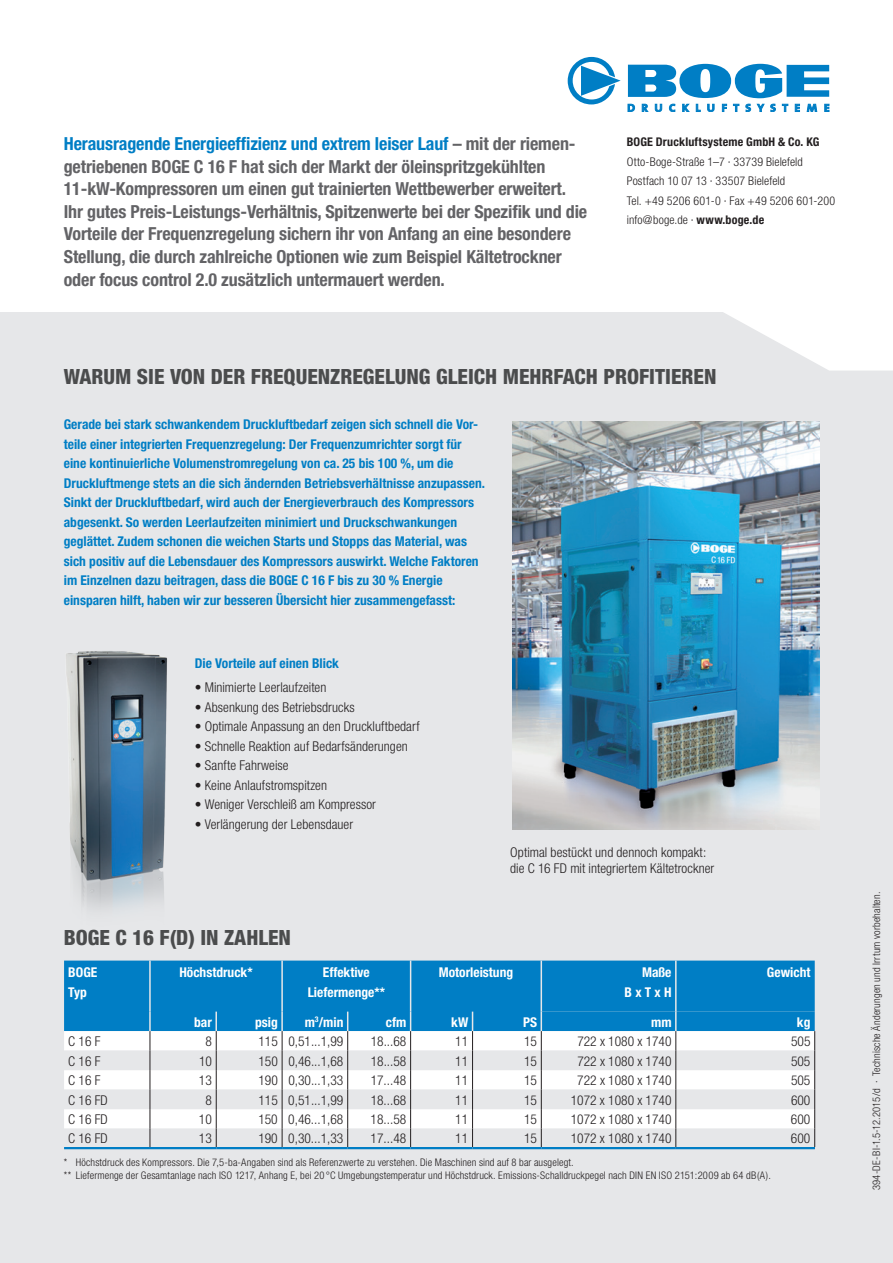
<style>
.page{position:relative;width:893px;height:1263px;background:#fff}
.page>*{position:absolute;margin:0;border:0;box-sizing:border-box;transform-origin:0 0}
.t1{font:800 condensed 21px "Helvetica Neue";color:#4b4c4d}
.t2{font:700 condensed 18px/22.5px "Helvetica Neue";letter-spacing:-.005em;color:#636366}
.t3{font:700 condensed 13.5px/19.5px "Helvetica Neue";color:#007ec5}
.t4{font:300 condensed 13.5px/16.5px "Helvetica Neue";color:#231f20}
.t5{font:700 condensed 13.5px/19.5px "Helvetica Neue";color:#fff}
.t6{font:300 condensed 12px/19.5px "Helvetica Neue LT Pro";letter-spacing:.01em;color:#231f20}
.t7{font:700 condensed 12px "Helvetica Neue LT Pro";letter-spacing:.015em;color:#231f20}
.t8{font:300 condensed 10.5px/13.5px "Helvetica Neue";letter-spacing:.015em;color:#231f20}
.s1{color:#007ec5}
.s2{font-weight:700}
</style>
<div class="page">
<div style="left:0;top:312px;width:893px;height:951px;background:#e6e7e9"></div>
<img style="left:512px;top:421px;width:307px;height:408px">
<img style="left:54px;top:644px;width:165px;height:292px">
<div style="left:64px;top:960px;width:751px;height:71px;background:#007ec5"></div>
<svg style="left:64px;top:1031px;width:477px;height:19px"></svg>
<svg style="left:64px;top:1050px;width:477px;height:97px;fill:#e6e7e9"></svg>
<hr style="left:149px;top:960px;width:2px;height:51px;background:#e6e7e9">
<hr style="left:281px;top:960px;width:2px;height:51px;background:#e6e7e9">
<hr style="left:410px;top:960px;width:1px;height:51px;background:#e6e7e9">
<hr style="left:541px;top:960px;width:1px;height:51px;background:#e6e7e9">
<hr style="left:149px;top:1011px;width:2px;height:20px;background:#e6e7e9">
<hr style="left:215px;top:1011px;width:2px;height:20px;background:#e6e7e9">
<hr style="left:281px;top:1011px;width:2px;height:20px;background:#e6e7e9">
<hr style="left:64px;top:1147px;width:86px;height:2px;background:#007ec5">
<hr style="left:150px;top:1147px;width:66px;height:2px;background:#007ec5">
<hr style="left:216px;top:1147px;width:66px;height:2px;background:#007ec5">
<hr style="left:282px;top:1147px;width:66px;height:2px;background:#007ec5">
<hr style="left:348px;top:1147px;width:63px;height:2px;background:#007ec5">
<hr style="left:411px;top:1147px;width:62px;height:2px;background:#007ec5">
<hr style="left:473px;top:1147px;width:68px;height:2px;background:#007ec5">
<hr style="left:541px;top:1147px;width:135px;height:2px;background:#007ec5">
<hr style="left:675px;top:960px;width:2px;height:51px;background:#e6e7e9">
<svg style="left:150px;top:1031px;width:1px;height:116px"></svg>
<svg style="left:216px;top:1031px;width:1px;height:116px"></svg>
<svg style="left:282px;top:1031px;width:1px;height:116px"></svg>
<svg style="left:347px;top:1011px;width:1px;height:136px"></svg>
<svg style="left:410px;top:1011px;width:1px;height:136px"></svg>
<svg style="left:472px;top:1011px;width:1px;height:136px"></svg>
<svg style="left:541px;top:1011px;width:274px;height:136px"></svg>
<hr style="left:676px;top:1147px;width:139px;height:2px;background:#007ec5">
<svg style="left:628px;top:104px;width:7px;height:8px"></svg>
<svg style="left:642px;top:104px;width:6px;height:8px"></svg>
<svg style="left:655px;top:104px;width:7px;height:8px"></svg>
<svg style="left:669px;top:104px;width:6px;height:8px"></svg>
<svg style="left:682px;top:104px;width:7px;height:8px"></svg>
<svg style="left:696px;top:104px;width:4px;height:8px"></svg>
<svg style="left:707px;top:104px;width:7px;height:8px"></svg>
<svg style="left:722px;top:104px;width:5px;height:8px"></svg>
<svg style="left:733px;top:104px;width:6px;height:8px"></svg>
<svg style="left:746px;top:104px;width:5px;height:8px"></svg>
<svg style="left:757px;top:104px;width:7px;height:8px"></svg>
<svg style="left:770px;top:104px;width:6px;height:8px"></svg>
<svg style="left:782px;top:104px;width:6px;height:8px"></svg>
<svg style="left:795px;top:104px;width:5px;height:8px"></svg>
<svg style="left:807px;top:104px;width:10px;height:8px"></svg>
<svg style="left:824px;top:104px;width:5px;height:8px"></svg>
<svg style="left:568px;top:57px;width:53px;height:47px"></svg>
<svg style="left:628px;top:64px;width:201px;height:34px"></svg>
<p class="t2" style="left:64px;top:133px;width:525px"><span class="s1">Herausragende Energieeffizienz und extrem leiser Lauf</span> – mit der riemen&shy;getriebenen BOGE C 16 F hat sich der Markt der öleinspritzgekühlten 11-kW-Kompressoren um einen gut trainierten Wettbewerber erweitert.<br>Ihr gutes Preis-Leistungs-Verhältnis, Spitzenwerte bei der Spezifik und die Vorteile der Frequenzregelung sichern ihr von Anfang an eine besondere Stellung, die durch zahlreiche Optionen wie zum Beispiel Kältetrockner oder focus control 2.0 zusätzlich untermauert werden.</p>
<p class="t7" style="left:627px;top:135px;width:194px">BOGE Druckluftsysteme GmbH &amp; Co. KG</p>
<p class="t6" style="left:627px;top:152px;width:210px">Otto-Boge-Straße 1–7 · 33739 Bielefeld Postfach 10 07 13 · 33507 Bielefeld<br>Tel. +49 5206 601-0 · Fax +49 5206 601-200 info@boge.de · <span class="s2">www.boge.de</span></p>
<h1 class="t1" style="left:64px;top:364px;width:654px">WARUM SIE VON DER FREQUENZREGELUNG GLEICH MEHRFACH PROFITIEREN</h1>
<p class="t3" style="left:64px;top:414px;width:423px">Gerade bei stark schwankendem Druckluftbedarf zeigen sich schnell die Vor&shy;teile einer integrierten Frequenzregelung: Der Frequenzumrichter sorgt für eine kontinuierliche Volumenstromregelung von ca. 25 bis 100 %, um die Druckluftmenge stets an die sich ändernden Betriebsverhältnisse anzupassen.<br>Sinkt der Druckluftbedarf, wird auch der Energieverbrauch des Kompressors abgesenkt. So werden Leerlaufzeiten minimiert und Druckschwankungen geglättet. Zudem schonen die weichen Starts und Stopps das Material, was sich positiv auf die Lebensdauer des Kompressors auswirkt. Welche Faktoren im Einzelnen dazu beitragen, dass die BOGE C 16 F bis zu 30 % Energie einsparen hilft, haben wir zur besseren Übersicht hier zusammengefasst:</p>
<p class="t3" style="left:195px;top:653px;width:146px">Die Vorteile auf einen Blick</p>
<p class="t4" style="left:195px;top:679px;width:133px">• Minimierte Leerlaufzeiten</p>
<p class="t4" style="left:195px;top:699px;width:161px">• Absenkung des Betriebsdrucks</p>
<p class="t4" style="left:195px;top:718px;width:226px">• Optimale Anpassung an den Druckluftbedarf</p>
<p class="t4" style="left:195px;top:738px;width:215px">• Schnelle Reaktion auf Bedarfsänderungen</p>
<p class="t4" style="left:195px;top:757px;width:95px">• Sanfte Fahrweise</p>
<p class="t4" style="left:195px;top:777px;width:134px">• Keine Anlaufstromspitzen</p>
<p class="t4" style="left:195px;top:796px;width:183px">• Weniger Verschleiß am Kompressor</p>
<p class="t4" style="left:195px;top:816px;width:160px">• Verlängerung der Lebensdauer</p>
<h1 class="t1" style="left:64px;top:925px;width:229px">BOGE C 16 F(D) IN ZAHLEN</h1>
<p class="t4" style="left:510px;top:843px;width:206px">Optimal bestückt und dennoch kompakt: die C 16 FD mit integriertem Kältetrockner</p>
<p class="t5" style="left:68px;top:962px;width:31px">BOGE<br>Typ</p>
<p class="t5" style="left:179px;top:962px;width:75px">Höchstdruck*</p>
<p class="t5" style="left:308px;top:962px;width:79px;text-align:center">Effektive<br>Liefermenge**</p>
<p class="t5" style="left:439px;top:962px;width:76px">Motorleistung</p>
<p class="t5" style="left:625px;top:962px;width:48px;text-align:right">Maße<br>B x T x H</p>
<p class="t5" style="left:767px;top:962px;width:45px">Gewicht</p>
<p class="t5" style="left:194px;top:1012px;width:19px">bar</p>
<p class="t5" style="left:255px;top:1012px;width:24px">psig</p>
<p class="t5" style="left:305px;top:1012px;width:40px">m<sup>3</sup>/min</p>
<p class="t5" style="left:386px;top:1012px;width:22px">cfm</p>
<p class="t5" style="left:451px;top:1012px;width:19px">kW</p>
<p class="t5" style="left:523px;top:1012px;width:16px">PS</p>
<p class="t5" style="left:651px;top:1012px;width:22px">mm</p>
<p class="t5" style="left:797px;top:1012px;width:15px">kg</p>
<p class="t4" style="left:68px;top:1033px;width:34px">C 16 F</p>
<p class="t4" style="left:205px;top:1033px;width:8px">8</p>
<p class="t4" style="left:258px;top:1033px;width:87px">115 0,51...1,99</p>
<p class="t4" style="left:371px;top:1033px;width:37px">18...68</p>
<p class="t4" style="left:455px;top:1033px;width:14px">11</p>
<p class="t4" style="left:524px;top:1033px;width:14px">15</p>
<p class="t4" style="left:577px;top:1033px;width:96px">722 x 1080 x 1740</p>
<p class="t4" style="left:791px;top:1033px;width:21px">505</p>
<p class="t4" style="left:68px;top:1052px;width:34px">C 16 F</p>
<p class="t4" style="left:199px;top:1052px;width:14px">10</p>
<p class="t4" style="left:258px;top:1052px;width:87px">150 0,46...1,68</p>
<p class="t4" style="left:371px;top:1052px;width:37px">18...58</p>
<p class="t4" style="left:455px;top:1052px;width:14px">11</p>
<p class="t4" style="left:524px;top:1052px;width:14px">15</p>
<p class="t4" style="left:577px;top:1052px;width:96px">722 x 1080 x 1740</p>
<p class="t4" style="left:791px;top:1052px;width:21px">505</p>
<p class="t4" style="left:68px;top:1072px;width:34px">C 16 F</p>
<p class="t4" style="left:199px;top:1072px;width:14px">13</p>
<p class="t4" style="left:258px;top:1072px;width:87px">190 0,30...1,33</p>
<p class="t4" style="left:371px;top:1072px;width:37px">17...48</p>
<p class="t4" style="left:455px;top:1072px;width:14px">11</p>
<p class="t4" style="left:524px;top:1072px;width:14px">15</p>
<p class="t4" style="left:577px;top:1072px;width:96px">722 x 1080 x 1740</p>
<p class="t4" style="left:791px;top:1072px;width:21px">505</p>
<p class="t4" style="left:68px;top:1091px;width:41px">C 16 FD</p>
<p class="t4" style="left:205px;top:1091px;width:8px">8</p>
<p class="t4" style="left:258px;top:1091px;width:87px">115 0,51...1,99</p>
<p class="t4" style="left:371px;top:1091px;width:37px">18...68</p>
<p class="t4" style="left:455px;top:1091px;width:14px">11</p>
<p class="t4" style="left:524px;top:1091px;width:14px">15</p>
<p class="t4" style="left:571px;top:1091px;width:102px">1072 x 1080 x 1740</p>
<p class="t4" style="left:791px;top:1091px;width:21px">600</p>
<p class="t4" style="left:68px;top:1111px;width:41px">C 16 FD</p>
<p class="t4" style="left:199px;top:1111px;width:14px">10</p>
<p class="t4" style="left:258px;top:1111px;width:87px">150 0,46...1,68</p>
<p class="t4" style="left:371px;top:1111px;width:37px">18...58</p>
<p class="t4" style="left:455px;top:1111px;width:14px">11</p>
<p class="t4" style="left:524px;top:1111px;width:14px">15</p>
<p class="t4" style="left:571px;top:1111px;width:102px">1072 x 1080 x 1740</p>
<p class="t4" style="left:791px;top:1111px;width:21px">600</p>
<p class="t4" style="left:68px;top:1130px;width:41px">C 16 FD</p>
<p class="t4" style="left:199px;top:1130px;width:14px">13</p>
<p class="t4" style="left:258px;top:1130px;width:87px">190 0,30...1,33</p>
<p class="t4" style="left:371px;top:1130px;width:37px">17...48</p>
<p class="t4" style="left:455px;top:1130px;width:14px">11</p>
<p class="t4" style="left:524px;top:1130px;width:14px">15</p>
<p class="t4" style="left:571px;top:1130px;width:102px">1072 x 1080 x 1740</p>
<p class="t4" style="left:791px;top:1130px;width:21px">600</p>
<p class="t8" style="left:64px;top:1155px;width:709px">* Höchstdruck des Kompressors. Die 7,5-ba-Angaben sind als Referenzwerte zu verstehen. Die Maschinen sind auf 8 bar ausgelegt.<br>** Liefermenge der Gesamtanlage nach ISO 1217, Anhang E, bei 20 °C Umgebungstemperatur und Höchstdruck. Emissions-Schalldruckpegel nach DIN EN ISO 2151:2009 ab 64 dB(A).</p>
<p class="t8" style="left:869px;top:1190px;width:300px;rotate:-90deg">394-DE-BI-1.5-12.2015/d · Technische Änderungen und Irrtum vorbehalten.</p>
</div>
